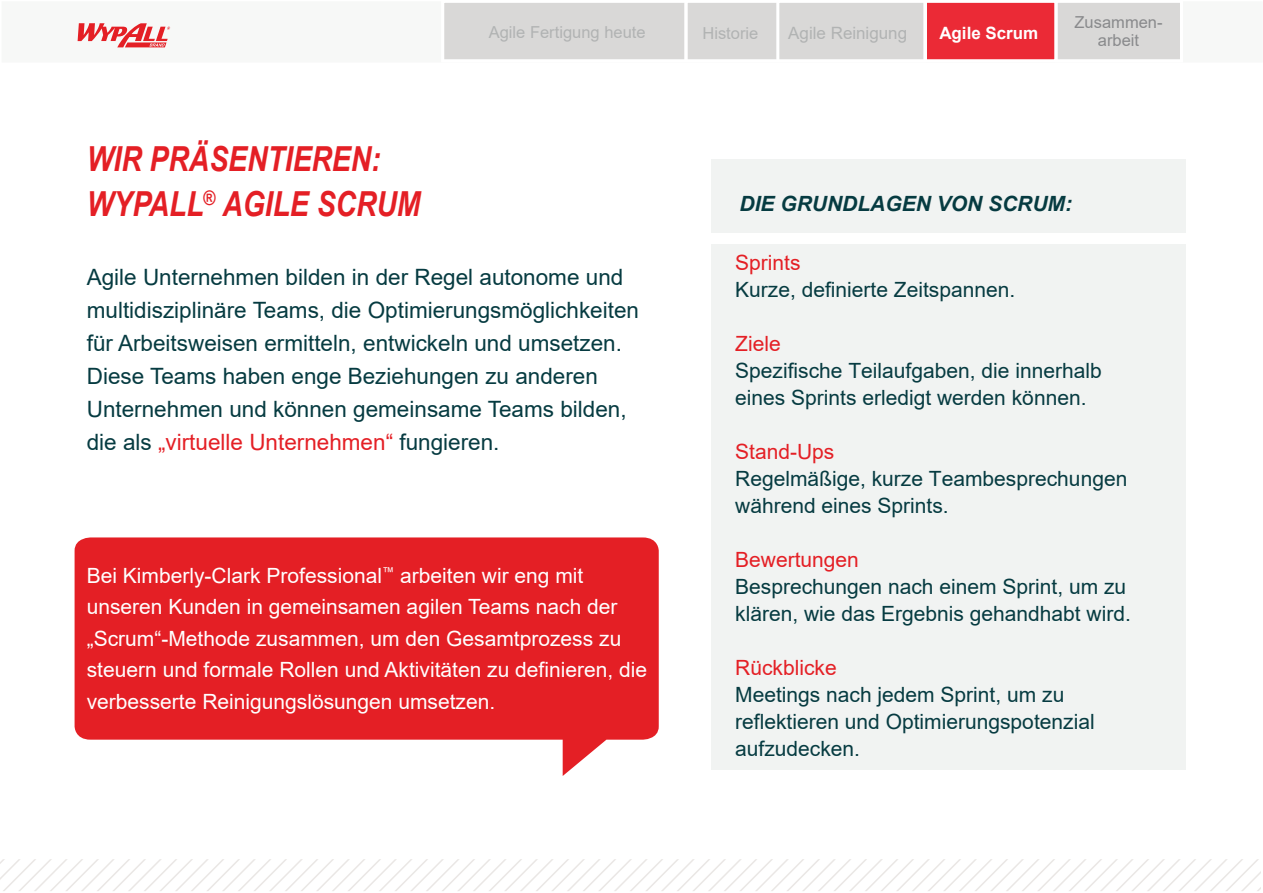
<style>
.page{position:relative;width:1263px;height:893px;background:#fff}
.page>*{position:absolute;margin:0;border:0;box-sizing:border-box;transform-origin:0 0}
.t1{font:italic 700 34.5px/45px "Arial Narrow";color:#e41f25}
.t2{font:22.5px/33px "Arial";color:#063b41}
.t3{font:21px/27px "Arial";color:#063b41}
.t4{font:21px/31.5px "Arial";color:#fff}
.t5{font:21px "Arial";color:#e41f25}
.t6{font:italic 700 21px "Arial";color:#063b41}
.t7{font:16.95px "Arial";color:#b1b3b3}
.t8{font:700 16.95px "Arial";color:#fff}
.t9{font:16.5px "Arial";color:#b1b3b3}
.t10{font:16.5px/18px "Arial";color:#898a8c;text-align:center}
.s1{color:#e41f25}
</style>
<div class="page">
<svg style="left:75px;top:537px;width:584px;height:239px;background:#e84045"></svg>
<div style="left:711px;top:244px;width:474px;height:526px;background:#f1f3f2"></div>
<div style="left:711px;top:160px;width:474px;height:73px;background:#f1f3f2"></div>
<svg style="left:0;top:859px;width:1261px;height:32px"></svg>
<div style="left:444px;top:3px;width:480px;height:56px;background:#d9d8d7"></div>
<div style="left:924px;top:0;width:133px;height:62px;background:#eb2a36;border:3px solid #fff"></div>
<svg style="left:1055px;top:0;width:125px;height:62px;background:#dedddc"></svg>
<div style="left:489px;top:27px;width:156px;height:15px;background:#d9d8d7"></div>
<div style="left:704px;top:27px;width:54px;height:12px;background:#d9d8d7"></div>
<div style="left:788px;top:27px;width:118px;height:16px;background:#d9d8d7"></div>
<svg style="left:78px;top:23px;width:92px;height:24px"></svg>
<div style="left:1075px;top:17px;width:87px;height:12px;background:#d9d8d7"></div>
<div style="left:1098px;top:35px;width:41px;height:12px;background:#d9d8d7"></div>
<h1 class="t1" style="left:87px;top:135px;width:335px">WIR PRÄSENTIEREN:<br>WYPALL<sup>®</sup> AGILE SCRUM</h1>
<p class="t9" style="left:489px;top:21px;width:158px">Agile Fertigung heute</p>
<p class="t9" style="left:702px;top:22px;width:57px">Historie</p>
<p class="t7" style="left:788px;top:22px;width:120px">Agile Reinigung</p>
<p class="t8" style="left:939px;top:21px;width:101px">Agile Scrum</p>
<p class="t10" style="left:1074px;top:13px;width:90px">Zusammen&shy;arbeit</p>
<p class="t6" style="left:739px;top:189px;width:334px">DIE GRUNDLAGEN VON SCRUM:</p>
<p class="t2" style="left:87px;top:261px;width:554px">Agile Unternehmen bilden in der Regel autonome und multidisziplinäre Teams, die Optimierungsmöglichkeiten für Arbeitsweisen ermitteln, entwickeln und umsetzen.<br>Diese Teams haben enge Beziehungen zu anderen Unternehmen und können gemeinsame Teams bilden, die als <span class="s1">„virtuelle Unternehmen“</span> fungieren.</p>
<p class="t4" style="left:87px;top:559px;width:562px">Bei Kimberly-Clark Professional<sup>™</sup> arbeiten wir eng mit unseren Kunden in gemeinsamen agilen Teams nach der „Scrum“-Methode zusammen, um den Gesamtprozess zu steuern und formale Rollen und Aktivitäten zu definieren, die verbesserte Reinigungslösungen umsetzen.</p>
<p class="t5" style="left:735px;top:248px;width:67px">Sprints</p>
<p class="t3" style="left:735px;top:276px;width:282px">Kurze, definierte Zeitspannen.</p>
<p class="t5" style="left:735px;top:329px;width:47px">Ziele</p>
<p class="t3" style="left:735px;top:357px;width:368px">Spezifische Teilaufgaben, die innerhalb eines Sprints erledigt werden können.</p>
<p class="t5" style="left:735px;top:437px;width:101px">Stand-Ups</p>
<p class="t3" style="left:735px;top:465px;width:394px">Regelmäßige, kurze Teambesprechungen während eines Sprints.</p>
<p class="t5" style="left:735px;top:545px;width:125px">Bewertungen</p>
<p class="t3" style="left:735px;top:573px;width:397px">Besprechungen nach einem Sprint, um zu klären, wie das Ergebnis gehandhabt wird.</p>
<p class="t5" style="left:735px;top:653px;width:103px">Rückblicke</p>
<p class="t3" style="left:735px;top:681px;width:361px">Meetings nach jedem Sprint, um zu reflektieren und Optimierungspotenzial aufzudecken.</p>
</div>
